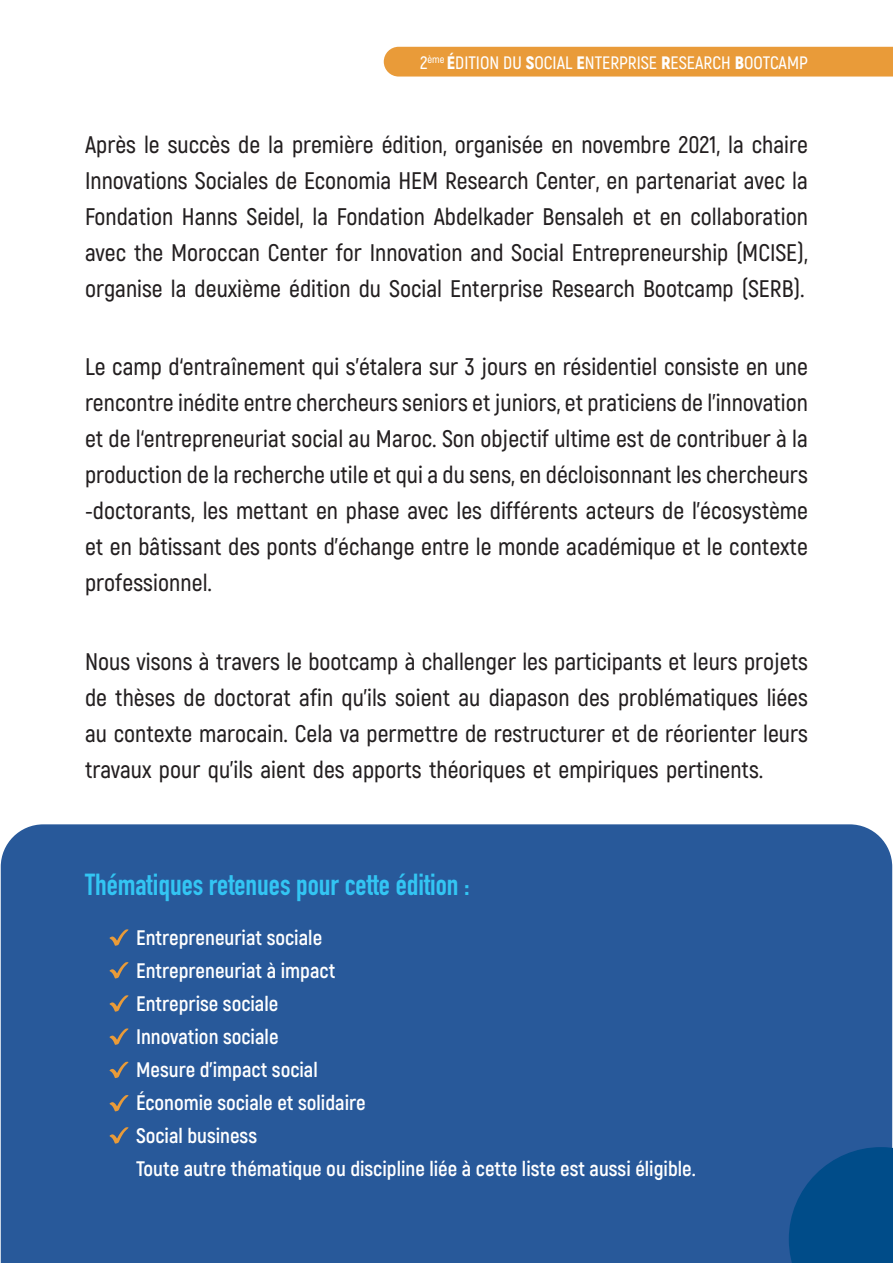
<style>
.page{position:relative;width:893px;height:1263px;background:#fff}
.page>*{position:absolute;margin:0;border:0;box-sizing:border-box;transform-origin:0 0}
.t1{font:700 30px "DIN Condensed";color:#33c5f3}
.t2{font:600 24px/36px "Akrobat";color:#231f20;text-align:justify}
.t3{font:700 21px "Akrobat";color:#fff}
.t4{font:600 18px "Akrobat";color:#fff}
.s1{font-weight:900}
</style>
<div class="page">
<div style="left:1px;top:824px;width:891px;height:439px;background:#28599a"></div>
<svg style="left:109px;top:929px;width:20px;height:17px"></svg>
<svg style="left:109px;top:962px;width:20px;height:17px"></svg>
<svg style="left:109px;top:995px;width:20px;height:17px"></svg>
<svg style="left:109px;top:1028px;width:20px;height:17px"></svg>
<svg style="left:109px;top:1062px;width:20px;height:16px"></svg>
<svg style="left:109px;top:1095px;width:20px;height:17px"></svg>
<svg style="left:109px;top:1127px;width:20px;height:17px"></svg>
<div style="left:384px;top:47px;width:509px;height:30px;background:#e99b39"></div>
<svg style="left:789px;top:1147px;width:104px;height:116px;background:#064d8b"></svg>
<p class="t4" style="left:420px;top:52px;width:389px">2<sup>ème</sup> <span class="s1">É</span>DITION DU <span class="s1">S</span>OCIAL <span class="s1">E</span>NTERPRISE <span class="s1">R</span>ESEARCH <span class="s1">B</span>OOTCAMP</p>
<p class="t2" style="left:85px;top:126px;width:724px">Après le succès de la première édition, organisée en novembre 2021, la chaire Innovations Sociales de Economia HEM Research Center, en partenariat avec la Fondation Hanns Seidel, la Fondation Abdelkader Bensaleh et en collaboration avec the Moroccan Center for Innovation and Social Entrepreneurship (MCISE), organise la deuxième édition du Social Enterprise Research Bootcamp (SERB).</p>
<p class="t2" style="left:85px;top:349px;width:724px">Le camp d‘entraînement qui s’étalera sur 3 jours en résidentiel consiste en une rencontre inédite entre chercheurs seniors et juniors, et praticiens de l’innovation et de l‘entrepreneuriat social au Maroc. Son objectif ultime est de contribuer à la production de la recherche utile et qui a du sens, en décloisonnant les chercheurs -doctorants, les mettant en phase avec les différents acteurs de l’écosystème et en bâtissant des ponts d’échange entre le monde académique et le contexte professionnel.</p>
<p class="t2" style="left:85px;top:643px;width:724px">Nous visons à travers le bootcamp à challenger les participants et leurs projets de thèses de doctorat afin qu’ils soient au diapason des problématiques liées au contexte marocain. Cela va permettre de restructurer et de réorienter leurs travaux pour qu’ils aient des apports théoriques et empiriques pertinents.</p>
<p class="t1" style="left:85px;top:864px;width:386px">Thématiques retenues pour cette édition :</p>
<p class="t3" style="left:136px;top:924px;width:188px">Entrepreneuriat sociale</p>
<p class="t3" style="left:136px;top:957px;width:201px">Entrepreneuriat à impact</p>
<p class="t3" style="left:136px;top:990px;width:144px">Entreprise sociale</p>
<p class="t3" style="left:136px;top:1023px;width:144px">Innovation sociale</p>
<p class="t3" style="left:136px;top:1056px;width:183px">Mesure d’impact social</p>
<p class="t3" style="left:136px;top:1089px;width:231px">Économie sociale et solidaire</p>
<p class="t3" style="left:136px;top:1122px;width:123px">Social business</p>
<p class="t3" style="left:136px;top:1155px;width:561px">Toute autre thématique ou discipline liée à cette liste est aussi éligible.</p>
</div>
